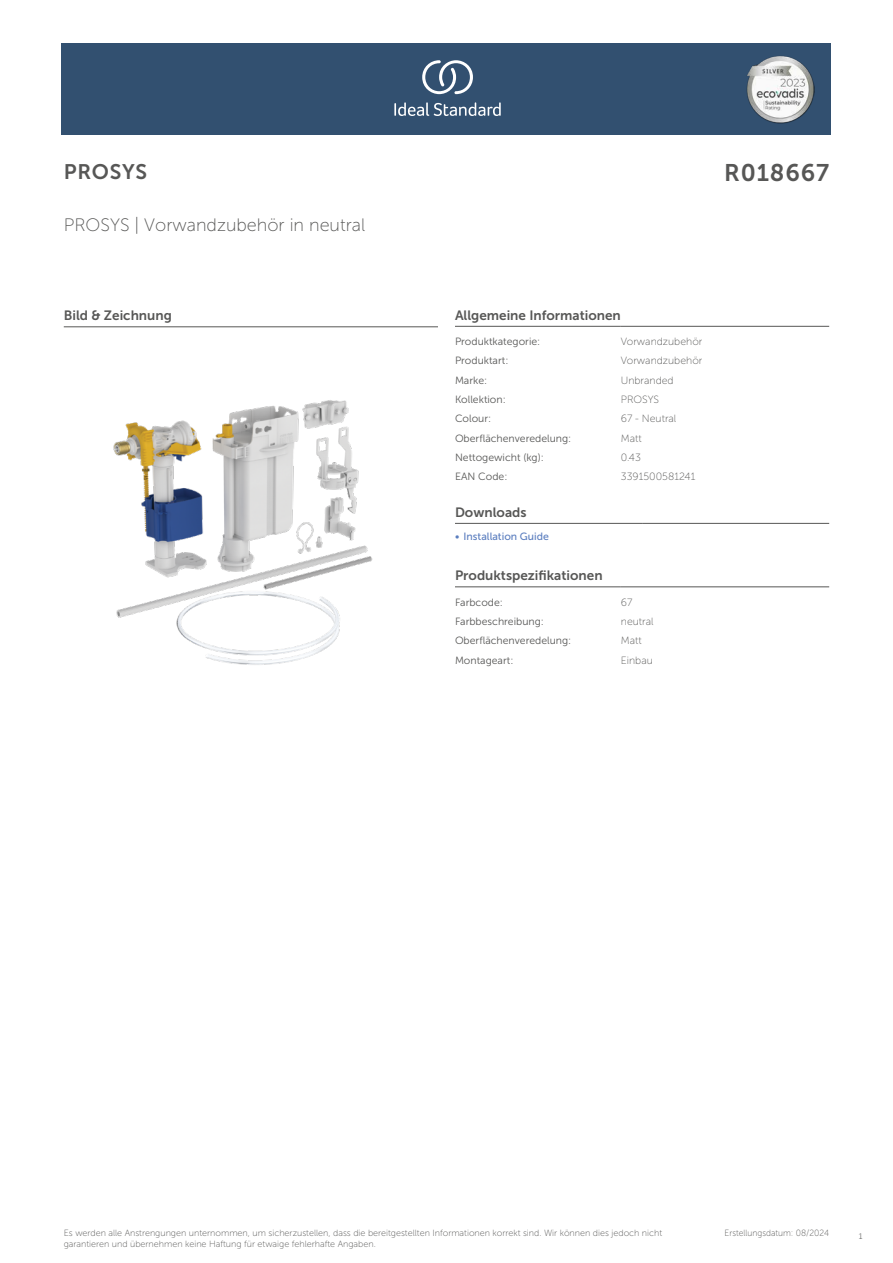
<style>
.page{position:relative;width:893px;height:1263px;background:#fff}
.page>*{position:absolute;margin:0;border:0;box-sizing:border-box;transform-origin:0 0}
.t1{font:24px "Museo Sans 700";letter-spacing:.035em;color:#575756}
.t2{font:21px "Museo Sans 700";letter-spacing:.035em;color:#575756}
.t3{font:18px "Museo Sans 100";color:#575756}
.t4{font:13.5px "Museo Sans 700";color:#575756}
.t5{font:10.5px "Museo Sans 300";color:#575756}
.t6{font:10.5px "Museo Sans 100";color:#575756}
.t7{font:10.5px "Museo Sans 500";color:#5b7ebf}
.t8{font:9px/10.8px "Museo Sans 100";color:#575756}
.t9{font:9px "Museo Sans 100";color:#575756;scale:.95 1}
.t10{font:300 9px "Calibri";color:#575756;scale:.95 1}
</style>
<div class="page">
<div style="left:62px;top:43px;width:769px;height:91px;background:#325070"></div>
<hr style="left:455px;top:326px;width:166px;height:1px;background:#575756">
<hr style="left:621px;top:326px;width:208px;height:1px;background:#575756">
<hr style="left:455px;top:523px;width:187px;height:1px;background:#575756">
<hr style="left:642px;top:523px;width:187px;height:1px;background:#575756">
<hr style="left:455px;top:587px;width:166px;height:1px;background:#575756">
<hr style="left:621px;top:587px;width:208px;height:1px;background:#575756">
<hr style="left:64px;top:327px;width:374px;height:1px;background:#575756">
<img style="left:113px;top:400px;width:260px;height:265px">
<svg style="left:394px;top:102px;width:107px;height:14px"></svg>
<svg style="left:422px;top:60px;width:51px;height:34px"></svg>
<img style="left:746px;top:56px;width:68px;height:67px">
<h2 class="t2" style="left:64px;top:160px;width:85px">PROSYS</h2>
<h1 class="t1" style="left:724px;top:160px;width:106px">R018667</h1>
<h3 class="t3" style="left:64px;top:215px;width:303px">PROSYS | Vorwandzubehör in neutral</h3>
<h3 class="t4" style="left:64px;top:308px;width:110px">Bild &amp; Zeichnung</h3>
<h3 class="t4" style="left:455px;top:308px;width:167px">Allgemeine Informationen</h3>
<p class="t5" style="left:455px;top:336px;width:87px">Produktkategorie:</p>
<p class="t6" style="left:621px;top:336px;width:83px">Vorwandzubehör</p>
<p class="t5" style="left:455px;top:355px;width:55px">Produktart:</p>
<p class="t6" style="left:621px;top:355px;width:83px">Vorwandzubehör</p>
<p class="t5" style="left:455px;top:374px;width:34px">Marke:</p>
<p class="t6" style="left:621px;top:374px;width:54px">Unbranded</p>
<p class="t5" style="left:455px;top:394px;width:52px">Kollektion:</p>
<p class="t6" style="left:621px;top:394px;width:40px">PROSYS</p>
<p class="t5" style="left:455px;top:413px;width:38px">Colour:</p>
<p class="t6" style="left:621px;top:413px;width:57px">67 - Neutral</p>
<p class="t5" style="left:455px;top:432px;width:118px">Oberflächenveredelung:</p>
<p class="t6" style="left:621px;top:433px;width:22px">Matt</p>
<p class="t5" style="left:455px;top:452px;width:90px">Nettogewicht (kg):</p>
<p class="t6" style="left:621px;top:452px;width:22px">0.43</p>
<p class="t5" style="left:455px;top:471px;width:54px">EAN Code:</p>
<p class="t6" style="left:621px;top:471px;width:76px">3391500581241</p>
<h3 class="t4" style="left:455px;top:505px;width:73px">Downloads</h3>
<p class="t7" style="left:455px;top:531px;width:95px">• Installation Guide</p>
<h3 class="t4" style="left:455px;top:568px;width:149px">Produktspezifikationen</h3>
<p class="t5" style="left:455px;top:596px;width:49px">Farbcode:</p>
<p class="t6" style="left:621px;top:596px;width:13px">67</p>
<p class="t5" style="left:455px;top:616px;width:90px">Farbbeschreibung:</p>
<p class="t6" style="left:621px;top:616px;width:34px">neutral</p>
<p class="t5" style="left:455px;top:635px;width:118px">Oberflächenveredelung:</p>
<p class="t6" style="left:621px;top:635px;width:22px">Matt</p>
<p class="t5" style="left:455px;top:654px;width:60px">Montageart:</p>
<p class="t6" style="left:621px;top:654px;width:34px">Einbau</p>
<p class="t8" style="left:64px;top:1227px;width:600px">Es werden alle Anstrengungen unternommen, um sicherzustellen, dass die bereitgestellten Informationen korrekt sind. Wir können dies jedoch nicht garantieren und übernehmen keine Haftung für etwaige fehlerhafte Angaben.</p>
<p class="t9" style="left:725px;top:1228px;width:112px">Erstellungsdatum: 08/2024</p>
<p class="t10" style="left:858px;top:1230px;width:6px">1</p>
</div>
